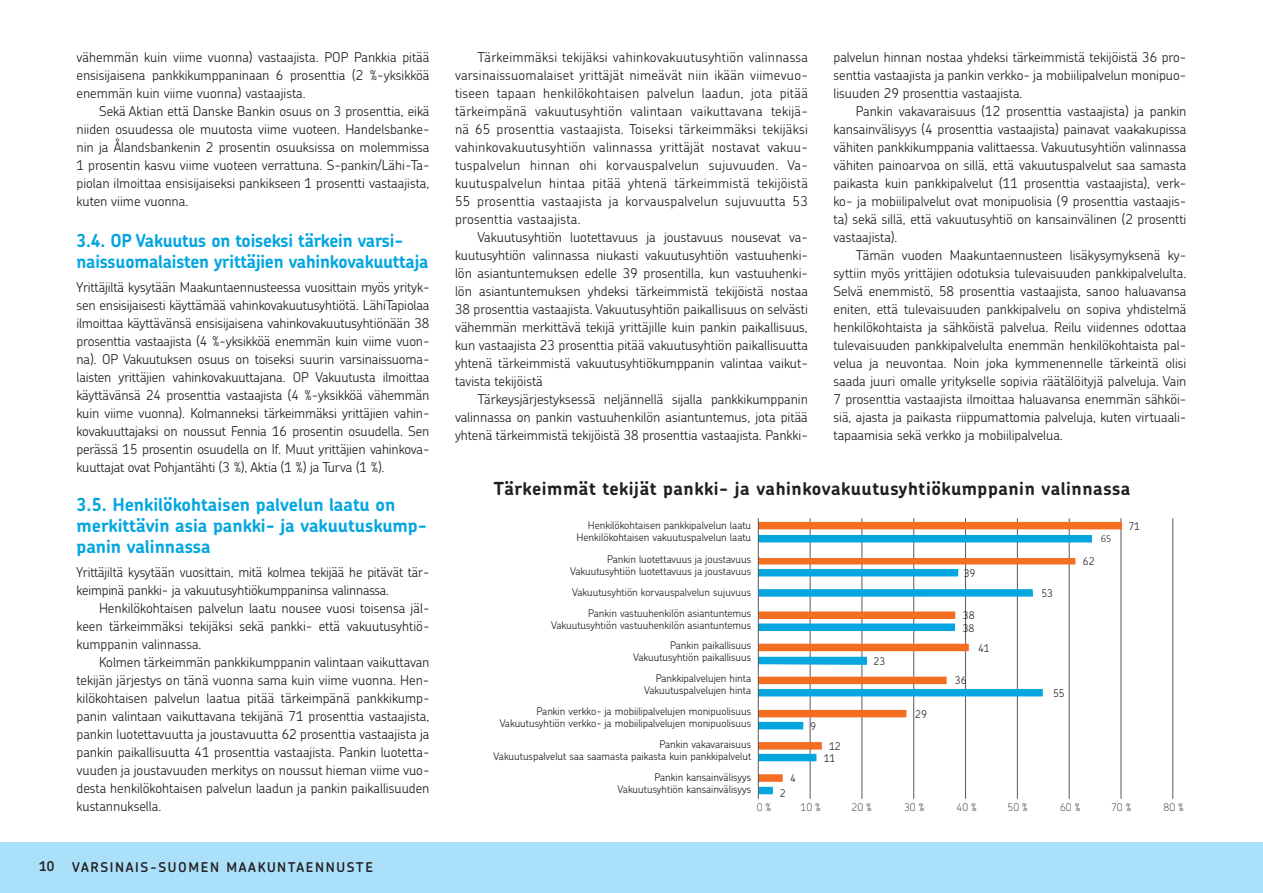
<style>
.page{position:relative;width:1263px;height:893px;background:#fff}
.page>*{position:absolute;margin:0;border:0;box-sizing:border-box;transform-origin:0 0}
.t1{font:700 18px/21px "Chevin";letter-spacing:-.01em;color:#05a6e0}
.t2{font:700 18px "Chevin";letter-spacing:.03em;color:#231f20}
.t3{font:300 13.5px/18px "Chevin";color:#231f20;text-align:justify}
.t4{font:600 13.5px "Chevin";letter-spacing:.12em;color:#231f20}
.t5{font:300 10.5px/20.7px "Chevin";color:#231f20;text-align:right}
.t6{font:100 10.5px "Chevin";color:#231f20}
.t7{font:300 10.5px "Calibri";color:#231f20}
</style>
<div class="page">
<div style="left:0;top:842px;width:1263px;height:51px;background:#aae0f9"></div>
<div style="left:759px;top:788px;width:13px;height:6px;background:#05a6e0"></div>
<div style="left:758px;top:787px;width:15px;height:7px;border:1px solid #05a6e0"></div>
<hr style="left:810px;top:518px;width:1px;height:281px;background:#57585a">
<hr style="left:861px;top:518px;width:1px;height:281px;background:#57585a">
<hr style="left:913px;top:518px;width:1px;height:281px;background:#57585a">
<hr style="left:965px;top:518px;width:1px;height:281px;background:#57585a">
<hr style="left:1017px;top:518px;width:1px;height:281px;background:#57585a">
<hr style="left:1069px;top:518px;width:1px;height:281px;background:#57585a">
<hr style="left:1120px;top:518px;width:1px;height:281px;background:#57585a">
<hr style="left:1172px;top:518px;width:1px;height:281px;background:#57585a">
<svg style="left:759px;top:774px;width:24px;height:8px"></svg>
<svg style="left:759px;top:742px;width:63px;height:19px"></svg>
<div style="left:758px;top:723px;width:44px;height:6px;background:#05a6e0"></div>
<div style="left:758px;top:722px;width:45px;height:7px;border:2px solid #05a6e0"></div>
<div style="left:758px;top:710px;width:148px;height:7px;border:3px solid #f36e21"></div>
<div style="left:759px;top:689px;width:284px;height:7px;background:#05a6e0"></div>
<div style="left:758px;top:677px;width:188px;height:7px;border:3px solid #f36e21"></div>
<svg style="left:759px;top:655px;width:108px;height:11px"></svg>
<div style="left:759px;top:644px;width:209px;height:6px;background:#f36e21"></div>
<div style="left:758px;top:644px;width:211px;height:7px;border:2px solid #f36e21"></div>
<svg style="left:759px;top:623px;width:196px;height:8px;background:#14abe1"></svg>
<div style="left:759px;top:612px;width:195px;height:6px;background:#f36e21"></div>
<div style="left:758px;top:611px;width:197px;height:8px;border:2px solid #f36e21"></div>
<div style="left:759px;top:590px;width:273px;height:6px;background:#05a6e0"></div>
<div style="left:758px;top:589px;width:275px;height:8px;border:2px solid #05a6e0"></div>
<svg style="left:759px;top:556px;width:317px;height:20px"></svg>
<div style="left:758px;top:536px;width:333px;height:6px;background:#05a6e0"></div>
<div style="left:758px;top:535px;width:334px;height:7px;border:2px solid #05a6e0"></div>
<div style="left:758px;top:522px;width:364px;height:7px;border:3px solid #f36e21"></div>
<hr style="left:758px;top:518px;width:1px;height:281px;background:#57585a">
<p class="t3" style="left:77px;top:48px;width:354px">vähemmän kuin viime vuonna) vastaajista. POP Pankkia pitää ensisijaisena pankkikumppaninaan 6 prosenttia (2 %-yksikköä enemmän kuin viime vuonna) vastaajista.</p>
<p class="t3" style="left:77px;top:102px;width:354px;text-indent:23px">Sekä Aktian että Danske Bankin osuus on 3 prosenttia, eikä niiden osuudessa ole muutosta viime vuoteen. Handelsbanke&shy;nin ja Ålandsbankenin 2 prosentin osuuksissa on molemmissa 1 prosentin kasvu viime vuoteen verrattuna. S-pankin/Lähi-Ta&shy;piolan ilmoittaa ensisijaiseksi pankikseen 1 prosentti vastaajista, kuten viime vuonna.</p>
<h1 class="t1" style="left:77px;top:229px;width:353px">3.4. OP Vakuutus on toiseksi tärkein varsi&shy;naissuomalaisten yrittäjien vahinkovakuuttaja</h1>
<p class="t3" style="left:77px;top:278px;width:354px">Yrittäjiltä kysytään Maakuntaennusteessa vuosittain myös yrityk&shy;sen ensisijaisesti käyttämää vahinkovakuutusyhtiötä. LähiTapiolaa ilmoittaa käyttävänsä ensisijaisena vahinkovakuutusyhtiönään 38 prosenttia vastaajista (4 %-yksikköä enemmän kuin viime vuon&shy;na). OP Vakuutuksen osuus on toiseksi suurin varsinaissuoma&shy;laisten yrittäjien vahinkovakuuttajana. OP Vakuutusta ilmoittaa käyttävänsä 24 prosenttia vastaajista (4 %-yksikköä vähemmän kuin viime vuonna). Kolmanneksi tärkeimmäksi yrittäjien vahin&shy;kovakuuttajaksi on noussut Fennia 16 prosentin osuudella. Sen perässä 15 prosentin osuudella on If. Muut yrittäjien vahinkova&shy;kuuttajat ovat Pohjantähti (3 %), Aktia (1 %) ja Turva (1 %).</p>
<h1 class="t1" style="left:77px;top:494px;width:352px">3.5. Henkilökohtaisen palvelun laatu on merkittävin asia pankki- ja vakuutuskump&shy;panin valinnassa</h1>
<p class="t3" style="left:77px;top:563px;width:354px">Yrittäjiltä kysytään vuosittain, mitä kolmea tekijää he pitävät tär&shy;keimpinä pankki- ja vakuutusyhtiökumppaninsa valinnassa.</p>
<p class="t3" style="left:77px;top:599px;width:354px;text-indent:23px">Henkilökohtaisen palvelun laatu nousee vuosi toisensa jäl&shy;keen tärkeimmäksi tekijäksi sekä pankki- että vakuutusyhtiö&shy;kumppanin valinnassa.</p>
<p class="t3" style="left:77px;top:653px;width:354px;text-indent:23px">Kolmen tärkeimmän pankkikumppanin valintaan vaikuttavan tekijän järjestys on tänä vuonna sama kuin viime vuonna. Hen&shy;kilökohtaisen palvelun laatua pitää tärkeimpänä pankkikump&shy;panin valintaan vaikuttavana tekijänä 71 prosenttia vastaajista, pankin luotettavuutta ja joustavuutta 62 prosenttia vastaajista ja pankin paikallisuutta 41 prosenttia vastaajista. Pankin luotetta&shy;vuuden ja joustavuuden merkitys on noussut hieman viime vuo&shy;desta henkilökohtaisen palvelun laadun ja pankin paikallisuuden kustannuksella.</p>
<p class="t4" style="left:39px;top:857px;width:17px">10</p>
<p class="t4" style="left:72px;top:858px;width:302px">VARSINAIS-SUOMEN MAAKUNTAENNUSTE</p>
<p class="t3" style="left:455px;top:48px;width:354px;text-indent:23px">Tärkeimmäksi tekijäksi vahinkovakuutusyhtiön valinnassa varsinaissuomalaiset yrittäjät nimeävät niin ikään viimevuo&shy;tiseen tapaan henkilökohtaisen palvelun laadun, jota pitää tärkeimpänä vakuutusyhtiön valintaan vaikuttavana tekijä&shy;nä 65 prosenttia vastaajista. Toiseksi tärkeimmäksi tekijäksi vahinkovakuutusyhtiön valinnassa yrittäjät nostavat vakuu&shy;tuspalvelun hinnan ohi korvauspalvelun sujuvuuden. Va&shy;kuutuspalvelun hintaa pitää yhtenä tärkeimmistä tekijöistä 55 prosenttia vastaajista ja korvauspalvelun sujuvuutta 53 prosenttia vastaajista.</p>
<p class="t3" style="left:455px;top:228px;width:354px;text-indent:23px">Vakuutusyhtiön luotettavuus ja joustavuus nousevat va&shy;kuutusyhtiön valinnassa niukasti vakuutusyhtiön vastuuhenki&shy;lön asiantuntemuksen edelle 39 prosentilla, kun vastuuhenki&shy;lön asiantuntemuksen yhdeksi tärkeimmistä tekijöistä nostaa 38 prosenttia vastaajista. Vakuutusyhtiön paikallisuus on selvästi vähemmän merkittävä tekijä yrittäjille kuin pankin paikallisuus, kun vastaajista 23 prosenttia pitää vakuutusyhtiön paikallisuutta yhtenä tärkeimmistä vakuutusyhtiökumppanin valintaa vaikut&shy;tavista tekijöistä</p>
<p class="t3" style="left:455px;top:390px;width:354px;text-indent:23px">Tärkeysjärjestyksessä neljännellä sijalla pankkikumppanin valinnassa on pankin vastuuhenkilön asiantuntemus, jota pitää yhtenä tärkeimmistä tekijöistä 38 prosenttia vastaajista. Pankki-</p>
<p class="t3" style="left:833px;top:48px;width:354px">palvelun hinnan nostaa yhdeksi tärkeimmistä tekijöistä 36 pro&shy;senttia vastaajista ja pankin verkko- ja mobiilipalvelun monipuo&shy;lisuuden 29 prosenttia vastaajista.</p>
<p class="t3" style="left:833px;top:101px;width:354px;text-indent:23px">Pankin vakavaraisuus (12 prosenttia vastaajista) ja pankin kansainvälisyys (4 prosenttia vastaajista) painavat vaakakupissa vähiten pankkikumppania valittaessa. Vakuutusyhtiön valinnassa vähiten painoarvoa on sillä, että vakuutuspalvelut saa samasta paikasta kuin pankkipalvelut (11 prosenttia vastaajista), verk&shy;ko- ja mobiilipalvelut ovat monipuolisia (9 prosenttia vastaajis&shy;ta) sekä sillä, että vakuutusyhtiö on kansainvälinen (2 prosentti vastaajista).</p>
<p class="t3" style="left:833px;top:245px;width:354px;text-indent:23px">Tämän vuoden Maakuntaennusteen lisäkysymyksenä ky&shy;syttiin myös yrittäjien odotuksia tulevaisuuden pankkipalvelulta.<br>Selvä enemmistö, 58 prosenttia vastaajista, sanoo haluavansa eniten, että tulevaisuuden pankkipalvelu on sopiva yhdistelmä henkilökohtaista ja sähköistä palvelua. Reilu viidennes odottaa tulevaisuuden pankkipalvelulta enemmän henkilökohtaista pal&shy;velua ja neuvontaa. Noin joka kymmenennelle tärkeintä olisi saada juuri omalle yritykselle sopivia räätälöityjä palveluja. Vain 7 prosenttia vastaajista ilmoittaa haluavansa enemmän sähköi&shy;siä, ajasta ja paikasta riippumattomia palveluja, kuten virtuaali&shy;tapaamisia sekä verkko ja mobiilipalvelua.</p>
<h1 class="t2" style="left:493px;top:477px;width:638px">Tärkeimmät tekijät pankki- ja vahinkovakuutusyhtiökumppanin valinnassa</h1>
<p class="t5" style="left:1128px;top:515px;width:13px">71</p>
<p class="t7" style="left:1101px;top:532px;width:12px">65</p>
<p class="t5" style="left:1083px;top:550px;width:13px">62</p>
<p class="t5" style="left:964px;top:563px;width:13px">39</p>
<p class="t5" style="left:1041px;top:582px;width:13px">53</p>
<p class="t5" style="left:963px;top:609px;width:14px;line-height:12.9px;text-align:left">38<br>38</p>
<p class="t5" style="left:978px;top:637px;width:13px">41</p>
<p class="t5" style="left:873px;top:651px;width:13px">23</p>
<p class="t5" style="left:955px;top:670px;width:13px">36</p>
<p class="t5" style="left:1053px;top:683px;width:13px">55</p>
<p class="t5" style="left:915px;top:704px;width:13px">29</p>
<p class="t5" style="left:810px;top:716px;width:7px">9</p>
<p class="t5" style="left:824px;top:740px;width:19px;line-height:11.9px;text-align:center">12<br>11</p>
<p class="t5" style="left:577px;top:519px;width:176px;line-height:12px">Henkilökohtaisen pankkipalvelun laatu<br>Henkilökohtaisen vakuutuspalvelun laatu</p>
<p class="t5" style="left:570px;top:553px;width:182px;line-height:12px">Pankin luotettavuus ja joustavuus<br>Vakuutusyhtiön luotettavuus ja joustavuus</p>
<p class="t5" style="left:572px;top:581px;width:181px">Vakuutusyhtiön korvauspalvelun sujuvuus<br>Pankin vastuuhenkilön asiantuntemus</p>
<p class="t5" style="left:551px;top:614px;width:201px">Vakuutusyhtiön vastuuhenkilön asiantuntemus<br>Pankin paikallisuus</p>
<p class="t5" style="left:633px;top:647px;width:119px">Vakuutusyhtiön paikallisuus<br>Pankkipalvelujen hinta</p>
<p class="t5" style="left:537px;top:680px;width:216px">Vakuutuspalvelujen hinta<br>Pankin verkko- ja mobiilipalvelujen monipuolisuus</p>
<p class="t5" style="left:500px;top:713px;width:253px">Vakuutusyhtiön verkko- ja mobiilipalvelujen monipuolisuus<br>Pankin vakavaraisuus</p>
<p class="t5" style="left:494px;top:745px;width:259px">Vakuutuspalvelut saa saamasta paikasta kuin pankkipalvelut<br>Pankin kansainvälisyys</p>
<p class="t5" style="left:618px;top:778px;width:135px">Vakuutusyhtiön kansainvälisyys</p>
<p class="t5" style="left:790px;top:768px;width:7px">4</p>
<p class="t5" style="left:780px;top:782px;width:7px">2</p>
<p class="t6" style="left:757px;top:800px;width:16px">0 %</p>
<p class="t6" style="left:800px;top:800px;width:22px">10 %</p>
<p class="t6" style="left:851px;top:800px;width:22px">20 %</p>
<p class="t6" style="left:904px;top:800px;width:22px">30 %</p>
<p class="t6" style="left:956px;top:800px;width:22px">40 %</p>
<p class="t6" style="left:1007px;top:800px;width:22px">50 %</p>
<p class="t6" style="left:1060px;top:800px;width:22px">60 %</p>
<p class="t6" style="left:1111px;top:800px;width:22px">70 %</p>
<p class="t6" style="left:1163px;top:800px;width:22px">80 %</p>
</div>
